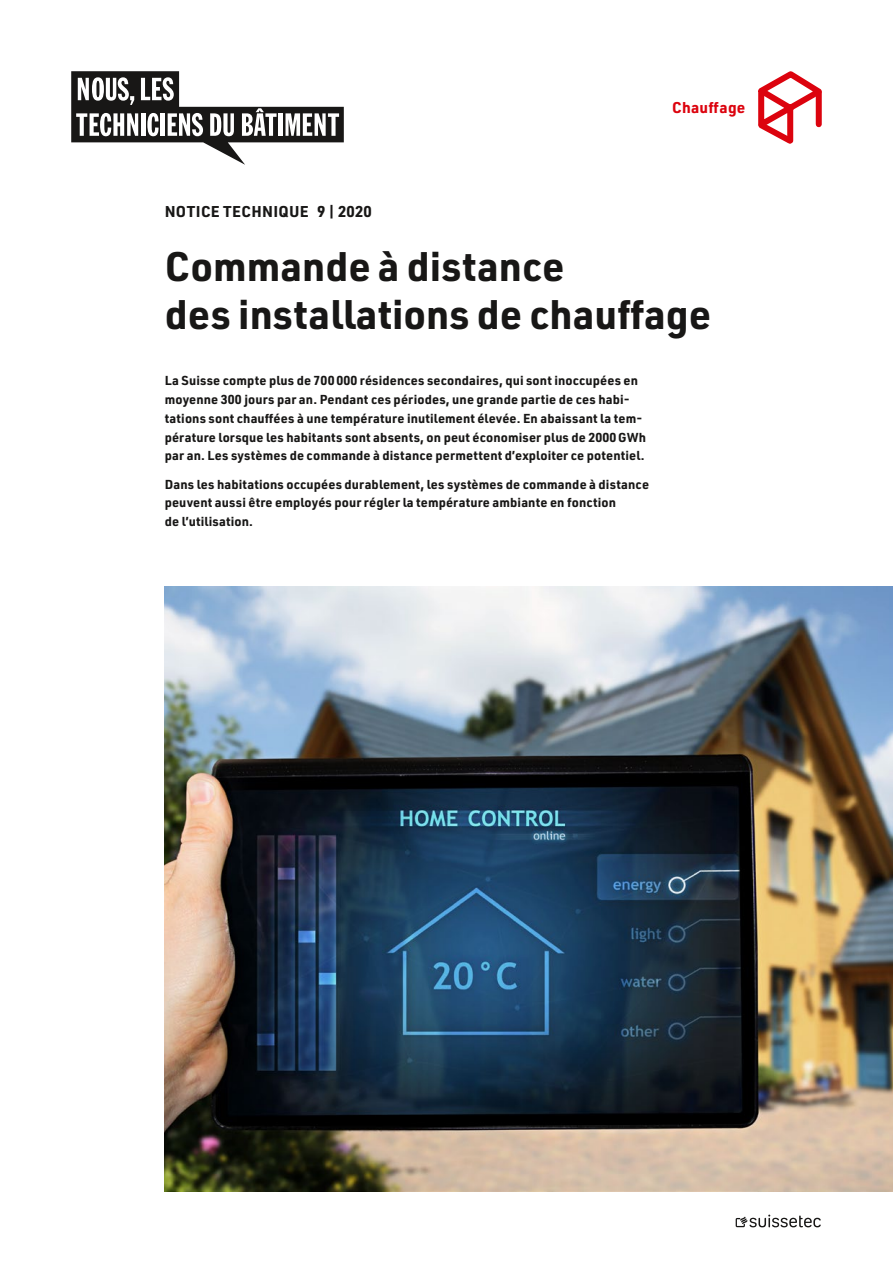
<style>
.page{position:relative;width:893px;height:1263px;background:#fff}
.page>*{position:absolute;margin:0;border:0;box-sizing:border-box;transform-origin:0 0}
.t1{font:700 40.5px/48px "URWDIN";color:#181716}
.t2{font:700 15.3px "URWDIN";letter-spacing:.02em;color:#181716}
.t3{font:700 15.3px "URWDIN";letter-spacing:.02em;color:#dc030e}
.t4{font:700 12.75px/18.8px "URWDIN";letter-spacing:.01em;color:#181716}
</style>
<div class="page">
<svg style="left:736px;top:1214px;width:85px;height:13px"></svg>
<img style="left:165px;top:586px;width:728px;height:606px">
<svg style="left:71px;top:71px;width:273px;height:94px"></svg>
<svg style="left:758px;top:71px;width:64px;height:73px"></svg>
<p class="t3" style="left:672px;top:97px;width:75px">Chauffage</p>
<p class="t2" style="left:165px;top:201px;width:208px">NOTICE TECHNIQUE 9 | 2020</p>
<h1 class="t1" style="left:165px;top:241px;width:548px">Commande à distance<br>des installations de chauffage</h1>
<p class="t4" style="left:165px;top:371px;width:483px">La Suisse compte plus de 700 000 résidences secondaires, qui sont inoccupées en moyenne 300 jours par an. Pendant ces périodes, une grande partie de ces habi&shy;tations sont chauffées à une température inutilement élevée. En abaissant la tem&shy;pérature lorsque les habitants sont absents, on peut économiser plus de 2000 GWh par an. Les systèmes de commande à distance permettent d’exploiter ce potentiel.</p>
<p class="t4" style="left:165px;top:474px;width:486px">Dans les habitations occupées durablement, les systèmes de commande à distance peuvent aussi être employés pour régler la température ambiante en fonction<br>de l’utilisation.</p>
</div>
